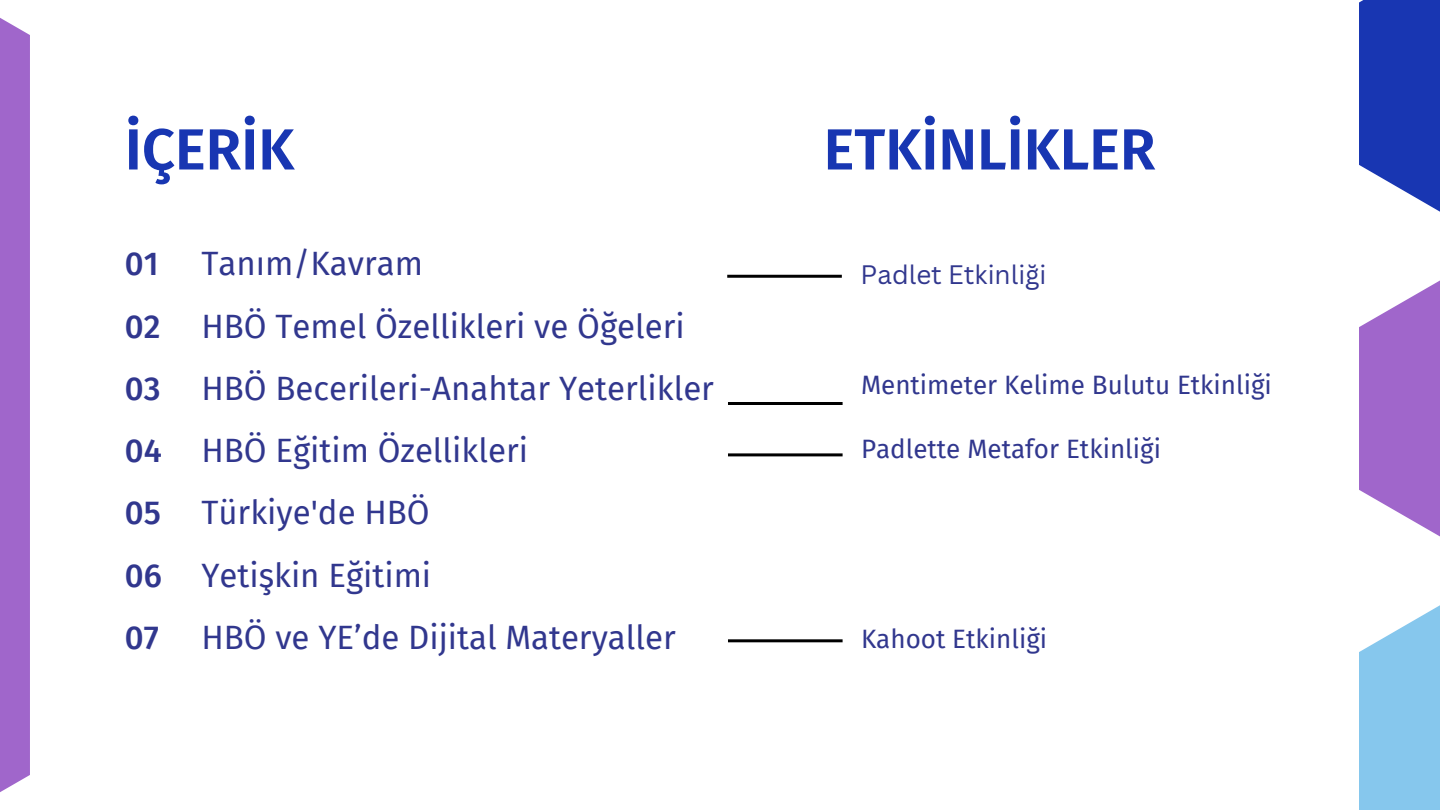
<style>
.page{position:relative;width:1440px;height:810px;background:#fff}
.page>*{position:absolute;margin:0;border:0;box-sizing:border-box;transform-origin:0 0}
.t1{font:600 58px "Fira Sans";color:#1836b2}
.t2{font:33px/62.2px "Fira Sans";color:#31378e}
.t3{font:500 33px/62.2px "Fira Sans";color:#31378e;text-align:justify}
.t4{font:26px "Fira Sans";color:#31378e}
.t5{font:26px "Canva Sans";color:#31378e}
</style>
<div class="page">
<svg style="left:1359px;top:0;width:81px;height:810px"></svg>
<div style="left:0;top:0;width:30px;height:810px;background:#a066cb"></div>
<hr style="left:728px;top:402px;width:115px;height:3px;background:#000">
<hr style="left:728px;top:453px;width:115px;height:3px;background:#000">
<hr style="left:728px;top:639px;width:115px;height:3px;background:#000">
<hr style="left:727px;top:275px;width:115px;height:3px;background:#000">
<h1 class="t1" style="left:125px;top:115px;width:171px">İÇERİK</h1>
<h2 class="t3" style="left:125px;top:233px;width:39px">01<br>02<br>03<br>04<br>05<br>06<br>07</h2>
<h1 class="t2" style="left:201px;top:233px;width:514px">Tanım/Kavram<br>HBÖ Temel Özellikleri ve Öğeleri<br>HBÖ Becerileri-Anahtar Yeterlikler<br>HBÖ Eğitim Özellikleri<br>Türkiye'de HBÖ<br>Yetişkin Eğitimi<br>HBÖ ve YE’de Dijital Materyaller</h1>
<h3 class="t1" style="left:824px;top:115px;width:333px">ETKİNLİKLER</h3>
<p class="t5" style="left:861px;top:256px;width:187px">Padlet Etkinliği</p>
<p class="t4" style="left:861px;top:370px;width:412px">Mentimeter Kelime Bulutu Etkinliği</p>
<p class="t4" style="left:861px;top:434px;width:302px">Padlette Metafor Etkinliği</p>
<p class="t4" style="left:861px;top:623px;width:188px">Kahoot Etkinliği</p>
</div>
